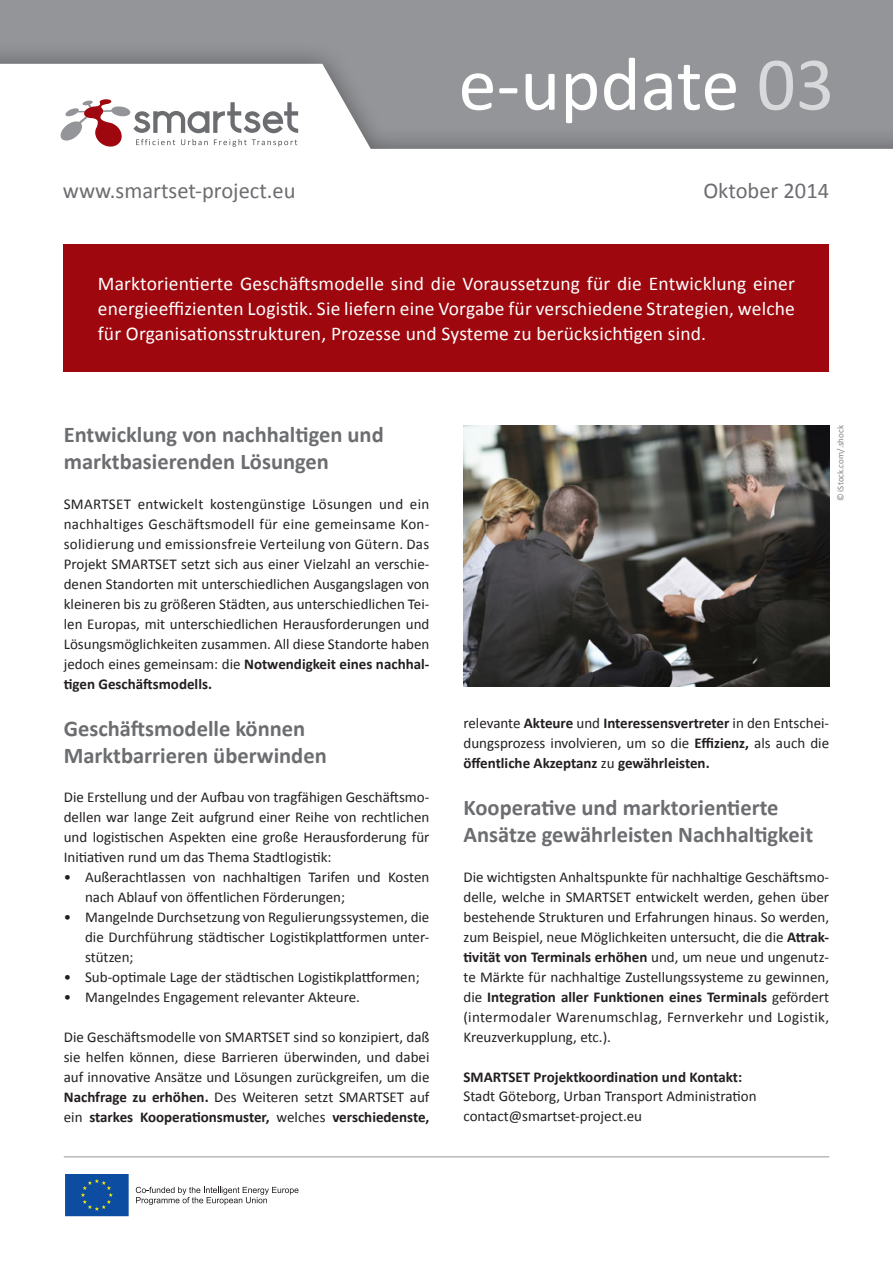
<style>
.page{position:relative;width:893px;height:1263px;background:#fff}
.page>*{position:absolute;margin:0;border:0;box-sizing:border-box;transform-origin:0 0}
.t1{font:76.5px "Calibri";color:#fff}
.t2{font:700 22.5px/27px "Calibri";color:#6c6d70}
.t3{font:22.5px "Calibri";color:#6c6d70}
.t4{font:19.5px/24.8px "Calibri";letter-spacing:.01em;color:#fff;text-align:justify}
.t5{font:15px/20px "Calibri";color:#231f20;text-align:justify}
.t6{font:700 15px/20px "Calibri";color:#231f20;text-align:justify}
.t7{font:9px "Calibri";color:#808285}
.s1{color:#d8d9db}
.s2{font-weight:700}
.s3{font-weight:400}
</style>
<div class="page">
<svg style="left:65px;top:1174px;width:64px;height:43px;background:#18559f"></svg>
<svg style="left:136px;top:1187px;width:162px;height:18px"></svg>
<hr style="left:64px;top:1156px;width:765px;height:1px;background:#939598">
<div style="left:0;top:0;width:893px;height:151px;background:#939598"></div>
<div style="left:0;top:39px;width:893px;height:159px;background:#231f20;opacity:.5"></div>
<svg style="left:0;top:64px;width:893px;height:102px"></svg>
<svg style="left:61px;top:99px;width:237px;height:48px;background:#d8cecf"></svg>
<div style="left:0;top:166px;width:893px;height:44px;background:#fff"></div>
<div style="left:64px;top:244px;width:765px;height:128px;background:#9d070d"></div>
<img style="left:463px;top:425px;width:366px;height:262px">
<h1 class="t1" style="left:458px;top:37px;width:377px">e-update <span class="s1">03</span></h1>
<h2 class="t3" style="left:63px;top:176px;width:234px">www.smartset-project.eu</h2>
<h2 class="t3" style="left:703px;top:176px;width:127px">Oktober 2014</h2>
<p class="t4" style="left:98px;top:271px;width:699px">Marktorientierte Geschäftsmodelle sind die Voraussetzung für die Entwicklung einer energieeffizienten Logistik. Sie liefern eine Vorgabe für verschiedene Strategien, welche für Organisationsstrukturen, Prozesse und Systeme zu berücksichtigen sind.</p>
<h2 class="t2" style="left:64px;top:420px;width:321px">Entwicklung von nachhaltigen und marktbasierenden Lösungen</h2>
<p class="t5" style="left:64px;top:493px;width:367px">SMARTSET entwickelt kostengünstige Lösungen und ein nachhaltiges Geschäftsmodell für eine gemeinsame Kon&shy;solidierung und emissionsfreie Verteilung von Gütern. Das Projekt SMARTSET setzt sich aus einer Vielzahl an verschie&shy;denen Standorten mit unterschiedlichen Ausgangslagen von kleineren bis zu größeren Städten, aus unterschiedlichen Tei&shy;len Europas, mit unterschiedlichen Herausforderungen und Lösungsmöglichkeiten zusammen. All diese Standorte haben jedoch eines gemeinsam: die <span class="s2">Notwendigkeit eines nachhal&shy;tigen Geschäftsmodells.</span></p>
<h2 class="t2" style="left:64px;top:713px;width:264px">Geschäftsmodelle können<br>Marktbarrieren überwinden</h2>
<p class="t5" style="left:64px;top:787px;width:367px">Die Erstellung und der Aufbau von tragfähigen Geschäftsmo&shy;dellen war lange Zeit aufgrund einer Reihe von rechtlichen und logistischen Aspekten eine große Herausforderung für Initiativen rund um das Thema Stadtlogistik:</p>
<p class="t5" style="left:85px;top:867px;width:346px;text-indent:-21px">• Außerachtlassen von nachhaltigen Tarifen und Kosten nach Ablauf von öffentlichen Förderungen;</p>
<p class="t5" style="left:85px;top:906px;width:346px;text-indent:-21px">• Mangelnde Durchsetzung von Regulierungssystemen, die die Durchführung städtischer Logistikplattformen unter&shy;stützen;</p>
<p class="t5" style="left:64px;top:966px;width:357px">• Sub-optimale Lage der städtischen Logistikplattformen;</p>
<p class="t5" style="left:64px;top:986px;width:298px">• Mangelndes Engagement relevanter Akteure.</p>
<p class="t5" style="left:64px;top:1026px;width:367px">Die Geschäftsmodelle von SMARTSET sind so konzipiert, daß sie helfen können, diese Barrieren überwinden, und dabei auf innovative Ansätze und Lösungen zurückgreifen, um die <span class="s2">Nachfrage zu erhöhen.</span> Des Weiteren setzt SMARTSET auf ein <span class="s2">starkes Kooperationsmuster,</span> welches <span class="s2">verschiedenste,</span></p>
<p class="t7" style="left:835px;top:501px;width:77px;rotate:-90deg">© iStock.com/.shock</p>
<p class="t6" style="left:463px;top:712px;width:367px"><span class="s3">relevante</span> Akteure <span class="s3">und</span> Interessensvertreter <span class="s3">in den Entschei&shy;dungsprozess involvieren, um so die</span> Effizienz, <span class="s3">als auch die </span>öffentliche Akzeptanz <span class="s3">zu</span> gewährleisten.</p>
<h2 class="t2" style="left:463px;top:793px;width:351px">Kooperative und marktorientierte<br>Ansätze gewährleisten Nachhaltigkeit</h2>
<p class="t5" style="left:463px;top:866px;width:367px">Die wichtigsten Anhaltspunkte für nachhaltige Geschäftsmo&shy;delle, welche in SMARTSET entwickelt werden, gehen über bestehende Strukturen und Erfahrungen hinaus. So werden, zum Beispiel, neue Möglichkeiten untersucht, die die <span class="s2">Attrak&shy;tivität von Terminals erhöhen</span> und, um neue und ungenutz&shy;te Märkte für nachhaltige Zustellungssysteme zu gewinnen, die <span class="s2">Integration aller Funktionen eines Terminals</span> gefördert (intermodaler Warenumschlag, Fernverkehr und Logistik, Kreuzverkupplung, etc.).</p>
<p class="t6" style="left:463px;top:1066px;width:280px">SMARTSET Projektkoordination und Kontakt:</p>
<p class="t5" style="left:463px;top:1086px;width:295px">Stadt Göteborg, Urban Transport Administration contact@smartset-project.eu</p>
</div>
